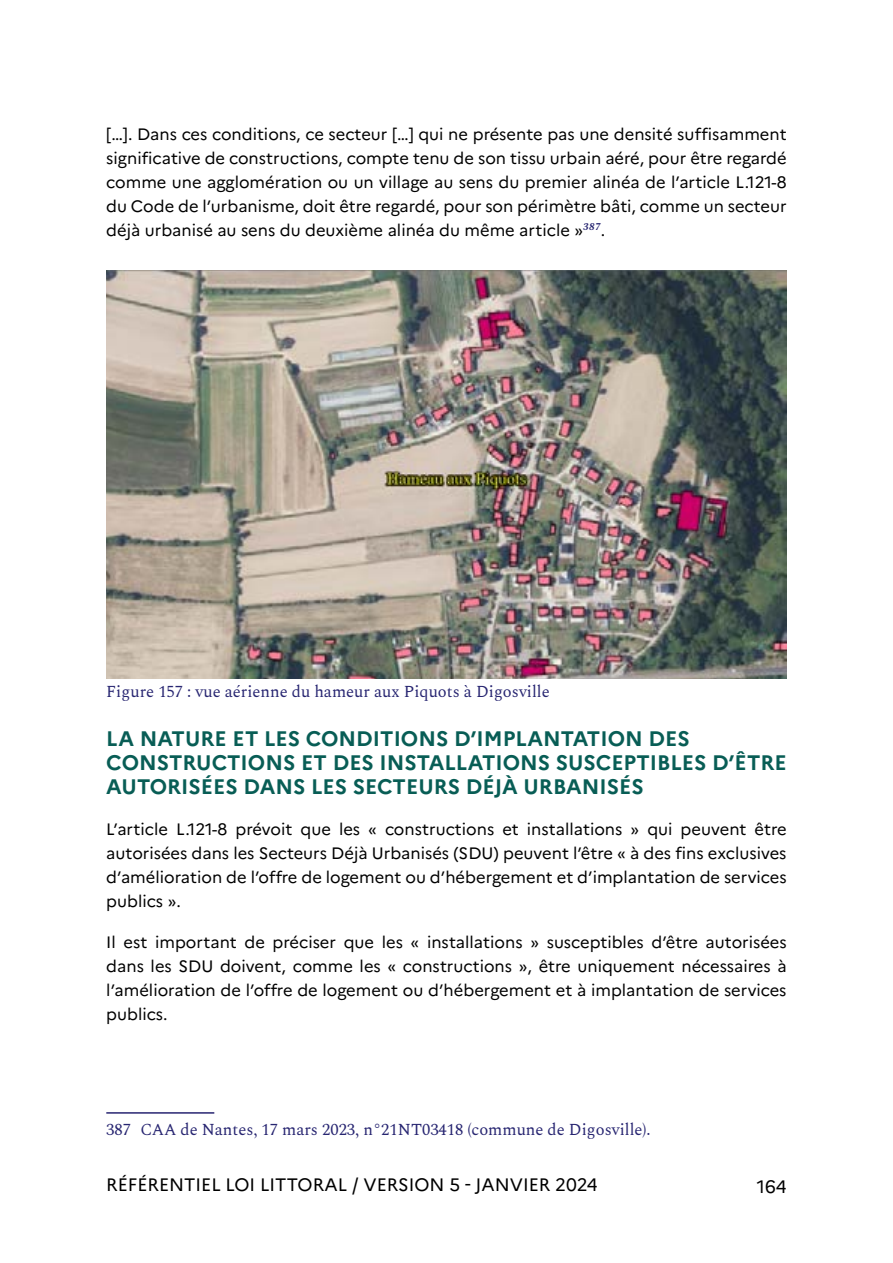
<style>
.page{position:relative;width:893px;height:1263px;background:#fff}
.page>*{position:absolute;margin:0;border:0;box-sizing:border-box;transform-origin:0 0}
.Titre_4{font:700 21px/24px "Marianne";color:#085d55}
.t1{font:18px "Marianne";color:#000}
.justifié{font:16.5px/24px "Marianne";color:#000;text-align:justify}
.note_de_bas_de_page{font:16.5px "Spectral";color:#272571}
.légende{font:16.5px "Spectral";color:#272571}
</style>
<div class="page">
<hr style="left:106px;top:1112px;width:108px;height:2px;background:#272571">
<img style="left:106px;top:271px;width:681px;height:407px">
<p class="justifié" style="left:106px;top:121px;width:682px">[…]. Dans ces conditions, ce secteur […] qui ne présente pas une densité suffisamment significative de constructions, compte tenu de son tissu urbain aéré, pour être regardé comme une agglomération ou un village au sens du premier alinéa de l’article L.121-8 du Code de l’urbanisme, doit être regardé, pour son périmètre bâti, comme un secteur déjà urbanisé au sens du deuxième alinéa du même article »<sup>387</sup>.</p>
<p class="légende" style="left:106px;top:680px;width:445px">Figure 157 : vue aérienne du hameur aux Piquots à Digosville</p>
<p class="Titre_4" style="left:106px;top:725px;width:682px">LA NATURE ET LES CONDITIONS D’IMPLANTATION DES<br>CONSTRUCTIONS ET DES INSTALLATIONS SUSCEPTIBLES D’ÊTRE<br>AUTORISÉES DANS LES SECTEURS DÉJÀ URBANISÉS</p>
<p class="justifié" style="left:106px;top:816px;width:682px">L’article L.121-8 prévoit que les « constructions et installations » qui peuvent être autorisées dans les Secteurs Déjà Urbanisés (SDU) peuvent l’être « à des fins exclusives d’amélioration de l’offre de logement ou d’hébergement et d’implantation de services publics ».</p>
<p class="justifié" style="left:106px;top:929px;width:682px">Il est important de préciser que les « installations » susceptibles d’être autorisées dans les SDU doivent, comme les « constructions », être uniquement nécessaires à l’amélioration de l’offre de logement ou d’hébergement et à implantation de services publics.</p>
<p class="note_de_bas_de_page" style="left:106px;top:1118px;width:546px">387 CAA de Nantes, 17 mars 2023, n°21NT03418 (commune de Digosville).</p>
<p class="t1" style="left:106px;top:1171px;width:493px">RÉFÉRENTIEL LOI LITTORAL / VERSION 5 - JANVIER 2024</p>
<p class="t1" style="left:757px;top:1172px;width:31px">164</p>
</div>
